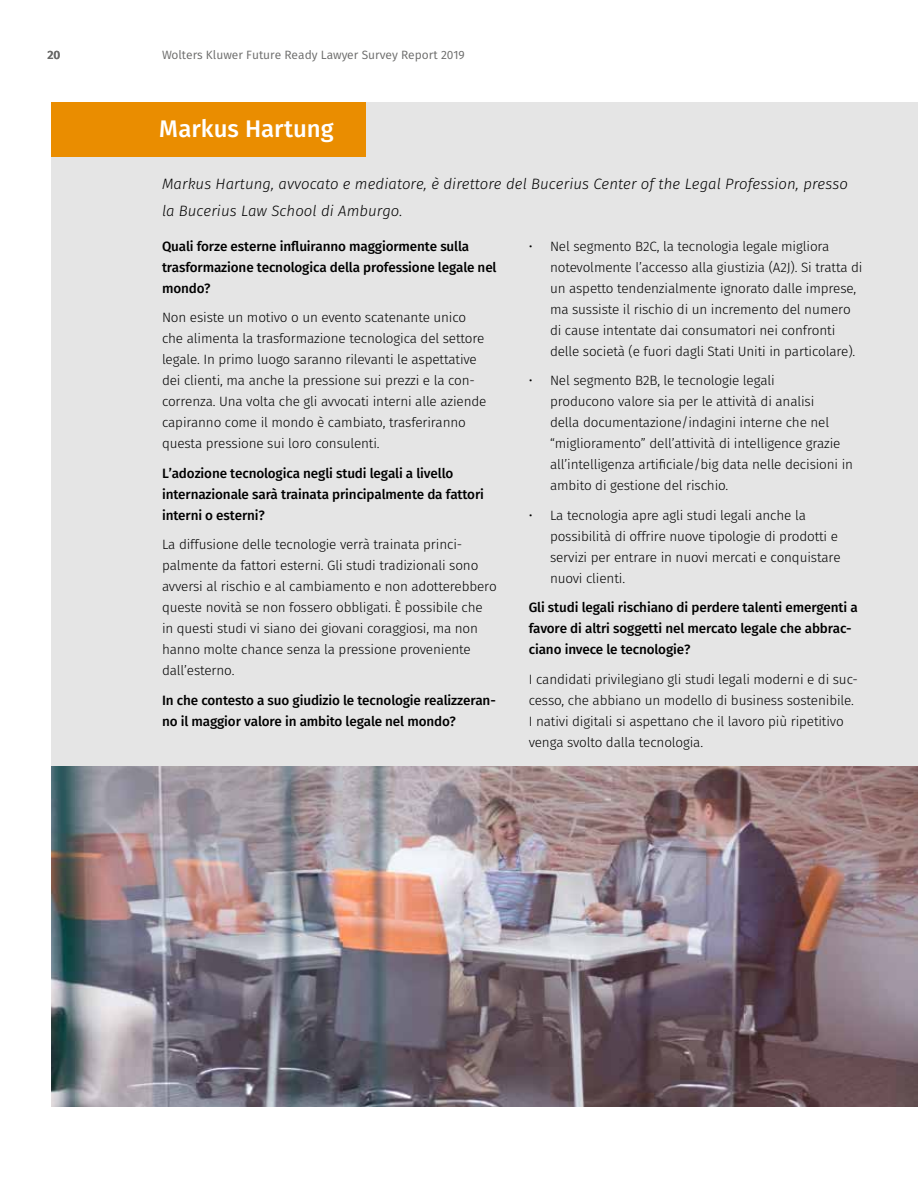
<style>
.page{position:relative;width:918px;height:1188px;background:#fff}
.page>*{position:absolute;margin:0;border:0;box-sizing:border-box;transform-origin:0 0}
.t1{font:500 24px "Fira Sans";color:#fff}
.t2{font:italic 300 15px/27px "Fira Sans";letter-spacing:.005em;color:#000}
.t3{font:300 13.5px/21px "Fira Sans";letter-spacing:-.01em;color:#000}
.t4{font:500 13.5px/21px "Fira Sans";letter-spacing:-.01em;color:#000}
.t5{font:12px "Fira Sans";color:#6b6b6a}
.t6{font:500 12px "Fira Sans";color:#6b6b6a}
</style>
<div class="page">
<div style="left:51px;top:102px;width:867px;height:673px;background:#e5e5e5"></div>
<div style="left:51px;top:102px;width:314px;height:55px;background:#ea8d00"></div>
<img style="left:51px;top:766px;width:867px;height:341px">
<p class="t6" style="left:48px;top:45px;width:14px">20</p>
<p class="t5" style="left:162px;top:46px;width:304px">Wolters Kluwer Future Ready Lawyer Survey Report 2019</p>
<h1 class="t1" style="left:159px;top:109px;width:176px">Markus Hartung</h1>
<p class="t2" style="left:162px;top:171px;width:687px">Markus Hartung, avvocato e mediatore, è direttore del Bucerius Center of the Legal Profession, presso la Bucerius Law School di Amburgo.</p>
<p class="t4" style="left:162px;top:235px;width:336px">Quali forze esterne influiranno maggiormente sulla trasformazione tecnologica della professione legale nel mondo?</p>
<p class="t3" style="left:162px;top:307px;width:326px">Non esiste un motivo o un evento scatenante unico che alimenta la trasformazione tecnologica del settore legale. In primo luogo saranno rilevanti le aspettative dei clienti, ma anche la pressione sui prezzi e la con&shy;correnza. Una volta che gli avvocati interni alle aziende capiranno come il mondo è cambiato, trasferiranno questa pressione sui loro consulenti.</p>
<p class="t4" style="left:162px;top:462px;width:324px">L’adozione tecnologica negli studi legali a livello internazionale sarà trainata principalmente da fattori interni o esterni?</p>
<p class="t3" style="left:162px;top:534px;width:336px">La diffusione delle tecnologie verrà trainata princi&shy;palmente da fattori esterni. Gli studi tradizionali sono avversi al rischio e al cambiamento e non adotterebbero queste novità se non fossero obbligati. È possibile che in questi studi vi siano dei giovani coraggiosi, ma non hanno molte chance senza la pressione proveniente dall’esterno.</p>
<p class="t4" style="left:162px;top:689px;width:335px">In che contesto a suo giudizio le tecnologie realizzeran&shy;no il maggior valore in ambito legale nel mondo?</p>
<p class="t3" style="left:550px;top:236px;width:314px;text-indent:-21px">• Nel segmento B2C, la tecnologia legale migliora notevolmente l’accesso alla giustizia (A2J). Si tratta di un aspetto tendenzialmente ignorato dalle imprese, ma sussiste il rischio di un incremento del numero di cause intentate dai consumatori nei confronti delle società (e fuori dagli Stati Uniti in particolare).</p>
<p class="t3" style="left:550px;top:370px;width:305px;text-indent:-21px">• Nel segmento B2B, le tecnologie legali<br>producono valore sia per le attività di analisi<br>della documentazione/indagini interne che nel “miglioramento” dell’attività di intelligence grazie all’intelligenza artificiale/big data nelle decisioni in ambito di gestione del rischio.</p>
<p class="t3" style="left:550px;top:505px;width:292px;text-indent:-21px">• La tecnologia apre agli studi legali anche la possibilità di offrire nuove tipologie di prodotti e servizi per entrare in nuovi mercati e conquistare nuovi clienti.</p>
<p class="t4" style="left:529px;top:597px;width:331px">Gli studi legali rischiano di perdere talenti emergenti a favore di altri soggetti nel mercato legale che abbrac&shy;ciano invece le tecnologie?</p>
<p class="t3" style="left:529px;top:669px;width:331px">I candidati privilegiano gli studi legali moderni e di suc&shy;cesso, che abbiano un modello di business sostenibile.<br>I nativi digitali si aspettano che il lavoro più ripetitivo venga svolto dalla tecnologia.</p>
</div>
